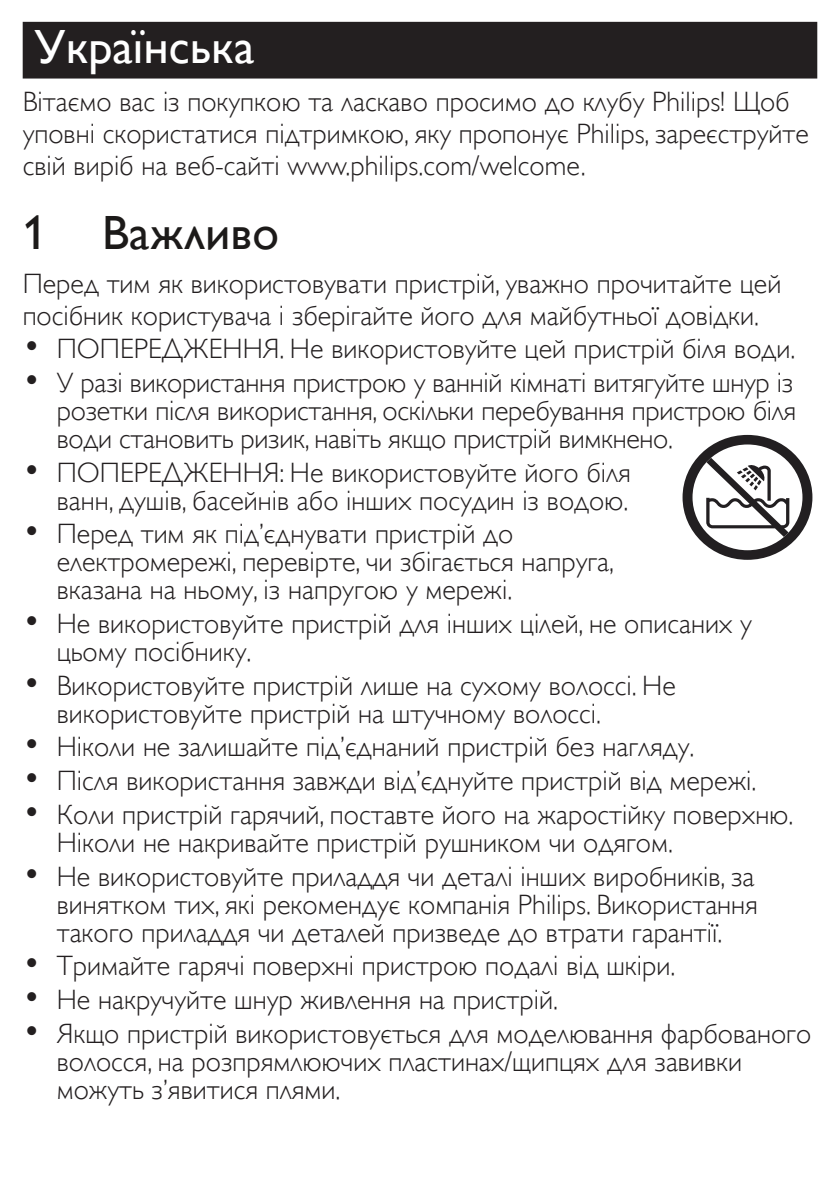
<style>
.page{position:relative;width:840px;height:1191px;background:#fff}
.page>*{position:absolute;margin:0;border:0;box-sizing:border-box;transform-origin:0 0}
.t1{font:48px "Gill Sans Alt One WGL";color:#fff}
.t2{font:48px "Gill Sans Alt One WGL";color:#1c1a19}
.t3{font:28px/28px "Gill Sans Alt One WGL Light";color:#231f20}
.s1{font-size:36px}
</style>
<div class="page">
<div style="left:23px;top:22px;width:793px;height:57px;background:#231f20"></div>
<div style="left:682px;top:435px;width:130px;height:125px;background:#221f21;border-radius:50%"></div>
<div style="left:692px;top:444px;width:110px;height:106px;background:#fff;border-radius:50%"></div>
<svg style="left:696px;top:449px;width:99px;height:95px"></svg>
<h1 class="t1" style="left:34px;top:14px;width:222px">Українська</h1>
<p class="t3" style="left:23px;top:85px;width:787px;line-height:32px">Вітаємо вас із покупкою та ласкаво просимо до клубу Philips! Щоб уповні скористатися підтримкою, яку пропонує Philips, зареєструйте свій виріб на веб-сайті www.philips.com/welcome.</p>
<h1 class="t2" style="left:23px;top:200px;width:257px">1 Важливо</h1>
<p class="t3" style="left:23px;top:267px;width:759px;line-height:32px">Перед тим як використовувати пристрій, уважно прочитайте цей посібник користувача і зберігайте його для майбутньої довідки.</p>
<p class="t3" style="left:23px;top:335px;width:773px"><span class="s1">•</span> ПОПЕРЕДЖЕННЯ. Не використовуйте цей пристрій біля води.</p>
<p class="t3" style="left:57px;top:369px;width:740px;text-align:justify;text-indent:-34px"><span class="s1">•</span> У разі використання пристрою у ванній кімнаті витягуйте шнур із розетки після використання, оскільки перебування пристрою біля води становить ризик, навіть якщо пристрій вимкнено.</p>
<p class="t3" style="left:23px;top:458px;width:609px;text-align:right"><span class="s1">•</span> ПОПЕРЕДЖЕННЯ: Не використовуйте його біля ванн, душів, басейнів або інших посудин із водою.</p>
<p class="t3" style="left:57px;top:520px;width:558px;text-indent:-34px"><span class="s1">•</span> Перед тим як під’єднувати пристрій до електромережі, перевірте, чи збігається напруга, вказана на ньому, із напругою у мережі.</p>
<p class="t3" style="left:57px;top:610px;width:696px;text-indent:-34px"><span class="s1">•</span> Не використовуйте пристрій для інших цілей, не описаних у цьому посібнику.</p>
<p class="t3" style="left:57px;top:671px;width:620px;text-indent:-34px"><span class="s1">•</span> Використовуйте пристрій лише на сухому волоссі. Не використовуйте пристрій на штучному волоссі.</p>
<p class="t3" style="left:23px;top:733px;width:673px"><span class="s1">•</span> Ніколи не залишайте під’єднаний пристрій без нагляду.</p>
<p class="t3" style="left:23px;top:767px;width:734px"><span class="s1">•</span> Після використання завжди від’єднуйте пристрій від мережі.</p>
<p class="t3" style="left:57px;top:800px;width:737px;text-indent:-34px"><span class="s1">•</span> Коли пристрій гарячий, поставте його на жаростійку поверхню.<br>Ніколи не накривайте пристрій рушником чи одягом.</p>
<p class="t3" style="left:57px;top:862px;width:702px;text-indent:-34px"><span class="s1">•</span> Не використовуйте приладдя чи деталі інших виробників, за винятком тих, які рекомендує компанія Philips. Використання такого приладдя чи деталей призведе до втрати гарантії.</p>
<p class="t3" style="left:23px;top:952px;width:653px"><span class="s1">•</span> Тримайте гарячі поверхні пристрою подалі від шкіри.</p>
<p class="t3" style="left:23px;top:985px;width:536px"><span class="s1">•</span> Не накручуйте шнур живлення на пристрій.</p>
<p class="t3" style="left:57px;top:1019px;width:755px;text-indent:-34px"><span class="s1">•</span> Якщо пристрій використовується для моделювання фарбованого волосся, на розпрямлюючих пластинах/щипцях для завивки можуть з’явитися плями.</p>
</div>
